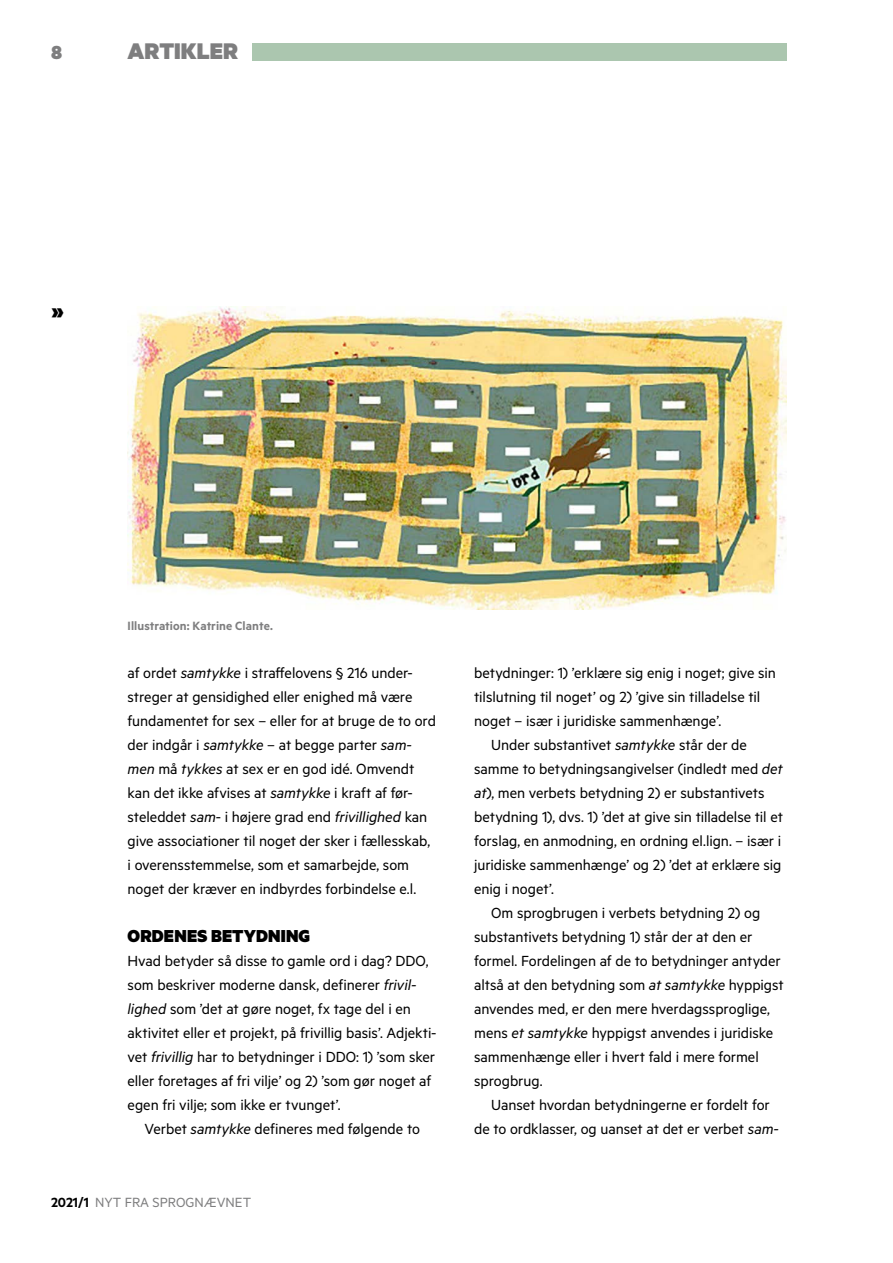
<style>
.page{position:relative;width:893px;height:1263px;background:#fff}
.page>*{position:absolute;margin:0;border:0;box-sizing:border-box;transform-origin:0 0}
.t1{font:900 27px "Metric";color:#000}
.t2{font:900 25.5px "Metric";color:#7e7e7f}
.t3{font:900 21.3px "Metric";color:#7e7e7f}
.t4{font:900 19.5px "Metric";letter-spacing:.01em;color:#000}
.NFSBrød_indryk{font:16.5px/24px "Metric";letter-spacing:-.005em;color:#000}
.NFSBrød{font:16.5px/24px "Metric";letter-spacing:-.005em;color:#000}
.t5{font:15px "Metric";color:#7e7e7f}
.t6{font:600 13.5px "Metric";letter-spacing:.005em;color:#7e7e7f}
.s1{font-style:italic}
.s2{font-weight:600;color:#000}
</style>
<div class="page">
<img style="left:128px;top:306px;width:659px;height:303px">
<div style="left:252px;top:43px;width:535px;height:17px;background:#abc6af"></div>
<p class="t3" style="left:51px;top:39px;width:13px">8</p>
<h2 class="t2" style="left:128px;top:35px;width:112px">ARTIKLER</h2>
<h1 class="t1" style="left:51px;top:295px;width:15px">»</h1>
<p class="t6" style="left:128px;top:618px;width:147px">Illustration: Katrine Clante.</p>
<p class="NFSBrød_indryk" style="left:128px;top:660px;width:310px">af ordet <span class="s1">samtykke</span> i straffelovens § 216 under&shy;streger at gensidighed eller enighed må være fundamentet for sex – eller for at bruge de to ord der indgår i <span class="s1">samtykke</span> – at begge parter <span class="s1">sam&shy;men</span> må <span class="s1">tykkes</span> at sex er en god idé. Omvendt kan det ikke afvises at <span class="s1">samtykke</span> i kraft af før&shy;steleddet <span class="s1">sam</span>- i højere grad end <span class="s1">frivillighed</span> kan give associationer til noget der sker i fællesskab, i overensstemmelse, som et samarbejde, som noget der kræver en indbyrdes forbindelse e.l.</p>
<h4 class="t4" style="left:128px;top:924px;width:184px">ORDENES BETYDNING</h4>
<p class="NFSBrød" style="left:128px;top:948px;width:310px">Hvad betyder så disse to gamle ord i dag? DDO, som beskriver moderne dansk, definerer <span class="s1">frivil&shy;lighed</span> som ’det at gøre noget, fx tage del i en aktivitet eller et projekt, på frivillig basis’. Adjekti&shy;vet <span class="s1">frivillig</span> har to betydninger i DDO: 1) ’som sker eller foretages af fri vilje’ og 2) ’som gør noget af egen fri vilje; som ikke er tvunget’.</p>
<p class="NFSBrød_indryk" style="left:145px;top:1116px;width:277px">Verbet <span class="s1">samtykke</span> defineres med følgende to</p>
<p class="t5" style="left:51px;top:1193px;width:202px"><span class="s2">2021/1</span> NYT FRA SPROGNÆVNET</p>
<p class="NFSBrød_indryk" style="left:474px;top:660px;width:303px">betydninger: 1) ’erklære sig enig i noget; give sin tilslutning til noget’ og 2) ’give sin tilladelse til noget – især i juridiske sammenhænge’.</p>
<p class="NFSBrød_indryk" style="left:474px;top:732px;width:310px;text-indent:17px">Under substantivet <span class="s1">samtykke</span> står der de samme to betydningsangivelser (indledt med <span class="s1">det at</span>), men verbets betydning 2) er substantivets betydning 1), dvs. 1) ’det at give sin tilladelse til et forslag, en anmodning, en ordning el.lign. – især i juridiske sammenhænge’ og 2) ’det at erklære sig enig i noget’.</p>
<p class="NFSBrød_indryk" style="left:474px;top:900px;width:311px;text-indent:17px">Om sprogbrugen i verbets betydning 2) og substantivets betydning 1) står der at den er formel. Fordelingen af de to betydninger antyder altså at den betydning som <span class="s1">at samtykke</span> hyppigst anvendes med, er den mere hverdagssproglige, mens <span class="s1">et samtykke</span> hyppigst anvendes i juridiske sammenhænge eller i hvert fald i mere formel sprogbrug.</p>
<p class="NFSBrød_indryk" style="left:474px;top:1092px;width:306px;text-align:center">Uanset hvordan betydningerne er fordelt for<br>de to ordklasser, og uanset at det er verbet <span class="s1">sam-</span></p>
</div>
